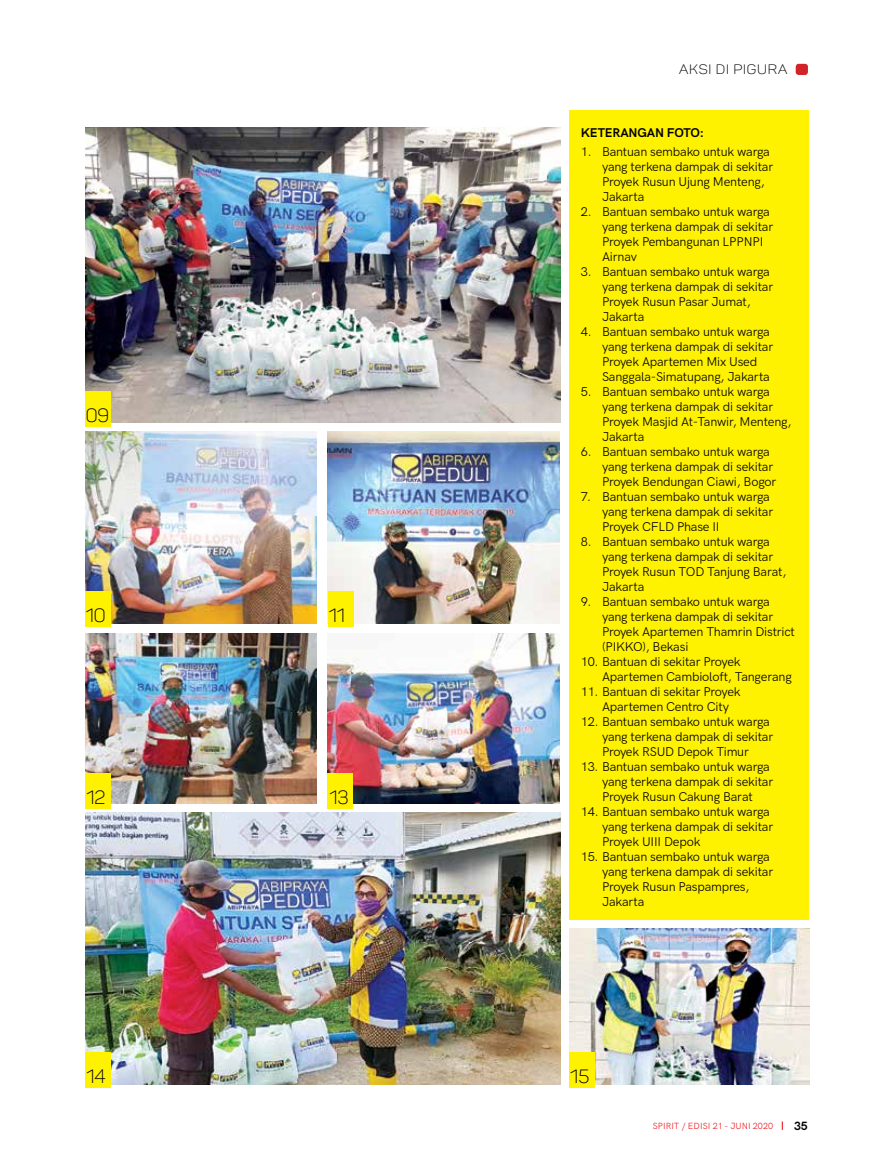
<style>
.page{position:relative;width:893px;height:1170px;background:#fff}
.page>*{position:absolute;margin:0;border:0;box-sizing:border-box;transform-origin:0 0}
.t1{font:300 18.9px "Panton Demo";letter-spacing:-.05em;color:#000}
.t2{font:300 13.5px "Panton Demo";letter-spacing:.01em;color:#000;scale:1.1 1}
.t3{font:12.75px/15px "HK Grotesk";letter-spacing:-.015em;color:#000}
.t4{font:700 12.75px "HK Grotesk";color:#000}
.t5{font:700 12px "HK Grotesk";color:#000}
.t6{font:9px "HK Grotesk";letter-spacing:.005em;color:#ed1d24}
</style>
<div class="page">
<div style="left:796px;top:64px;width:12px;height:11px;background:#d2232a;border-radius:3px"></div>
<div style="left:569px;top:111px;width:240px;height:808px;background:#fff200"></div>
<img style="left:85px;top:128px;width:476px;height:294px">
<img style="left:85px;top:812px;width:476px;height:272px">
<div style="left:85px;top:391px;width:25px;height:36px;background:#fff200"></div>
<img style="left:328px;top:633px;width:232px;height:170px">
<img style="left:85px;top:633px;width:232px;height:170px">
<div style="left:86px;top:772px;width:25px;height:36px;background:#fff200"></div>
<div style="left:86px;top:1052px;width:25px;height:35px;background:#fff200"></div>
<img style="left:328px;top:431px;width:232px;height:192px">
<img style="left:569px;top:928px;width:240px;height:156px">
<img style="left:85px;top:431px;width:232px;height:192px">
<div style="left:85px;top:591px;width:25px;height:35px;background:#fff200"></div>
<div style="left:328px;top:772px;width:25px;height:36px;background:#fff200"></div>
<div style="left:328px;top:591px;width:25px;height:35px;background:#fff200"></div>
<div style="left:569px;top:1052px;width:26px;height:35px;background:#fff200"></div>
<h1 class="t1" style="left:85px;top:404px;width:25px">09</h1>
<h1 class="t1" style="left:85px;top:604px;width:22px">10</h1>
<h1 class="t1" style="left:328px;top:604px;width:19px">11</h1>
<h1 class="t1" style="left:86px;top:785px;width:21px">12</h1>
<h1 class="t1" style="left:86px;top:1065px;width:22px">14</h1>
<h1 class="t1" style="left:329px;top:785px;width:21px">13</h1>
<p class="t2" style="left:679px;top:61px;width:100px">AKSI DI PIGURA</p>
<p class="t4" style="left:581px;top:123px;width:19px">KETERANGAN</p>
<p class="t4" style="left:667px;top:123px;width:17px">FOTO</p>
<p class="t4" style="left:700px;top:123px;width:6px">:</p>
<p class="t3" style="left:602px;top:143px;width:173px;text-indent:-21px">1. Bantuan sembako untuk warga yang terkena dampak di sekitar<br>Proyek Rusun Ujung Menteng,<br>Jakarta</p>
<p class="t3" style="left:602px;top:203px;width:173px;text-indent:-21px">2. Bantuan sembako untuk warga yang terkena dampak di sekitar<br>Proyek Pembangunan LPPNPI<br>Airnav</p>
<p class="t3" style="left:602px;top:263px;width:173px;text-indent:-21px">3. Bantuan sembako untuk warga yang terkena dampak di sekitar<br>Proyek Rusun Pasar Jumat,<br>Jakarta</p>
<p class="t3" style="left:602px;top:323px;width:173px;text-indent:-21px">4. Bantuan sembako untuk warga yang terkena dampak di sekitar<br>Proyek Apartemen Mix Used<br>Sanggala-Simatupang, Jakarta</p>
<p class="t3" style="left:602px;top:383px;width:191px;text-indent:-21px">5. Bantuan sembako untuk warga yang terkena dampak di sekitar<br>Proyek Masjid At-Tanwir, Menteng,<br>Jakarta</p>
<p class="t3" style="left:602px;top:443px;width:176px;text-indent:-21px">6. Bantuan sembako untuk warga yang terkena dampak di sekitar<br>Proyek Bendungan Ciawi, Bogor</p>
<p class="t3" style="left:602px;top:488px;width:173px;text-indent:-21px">7. Bantuan sembako untuk warga yang terkena dampak di sekitar<br>Proyek CFLD Phase II</p>
<p class="t3" style="left:602px;top:533px;width:186px;text-indent:-21px">8. Bantuan sembako untuk warga yang terkena dampak di sekitar<br>Proyek Rusun TOD Tanjung Barat,<br>Jakarta</p>
<p class="t3" style="left:602px;top:593px;width:194px;text-indent:-21px">9. Bantuan sembako untuk warga yang terkena dampak di sekitar<br>Proyek Apartemen Thamrin District (PIKKO), Bekasi</p>
<p class="t3" style="left:602px;top:653px;width:191px;text-indent:-21px">10. Bantuan di sekitar Proyek<br>Apartemen Cambioloft, Tangerang</p>
<p class="t3" style="left:602px;top:683px;width:140px;text-indent:-21px">11. Bantuan di sekitar Proyek<br>Apartemen Centro City</p>
<p class="t3" style="left:602px;top:713px;width:173px;text-indent:-21px">12. Bantuan sembako untuk warga yang terkena dampak di sekitar<br>Proyek RSUD Depok Timur</p>
<p class="t3" style="left:602px;top:758px;width:173px;text-indent:-21px">13. Bantuan sembako untuk warga yang terkena dampak di sekitar<br>Proyek Rusun Cakung Barat</p>
<p class="t3" style="left:602px;top:803px;width:173px;text-indent:-21px">14. Bantuan sembako untuk warga yang terkena dampak di sekitar<br>Proyek UIII Depok</p>
<p class="t3" style="left:602px;top:848px;width:173px;text-indent:-21px">15. Bantuan sembako untuk warga yang terkena dampak di sekitar<br>Proyek Rusun Paspampres,<br>Jakarta</p>
<h1 class="t1" style="left:570px;top:1065px;width:21px">15</h1>
<p class="t6" style="left:653px;top:1118px;width:122px">Spirit / edisi 21 - Juni 2020</p>
<p class="t5" style="left:794px;top:1116px;width:15px">35</p>
</div>
